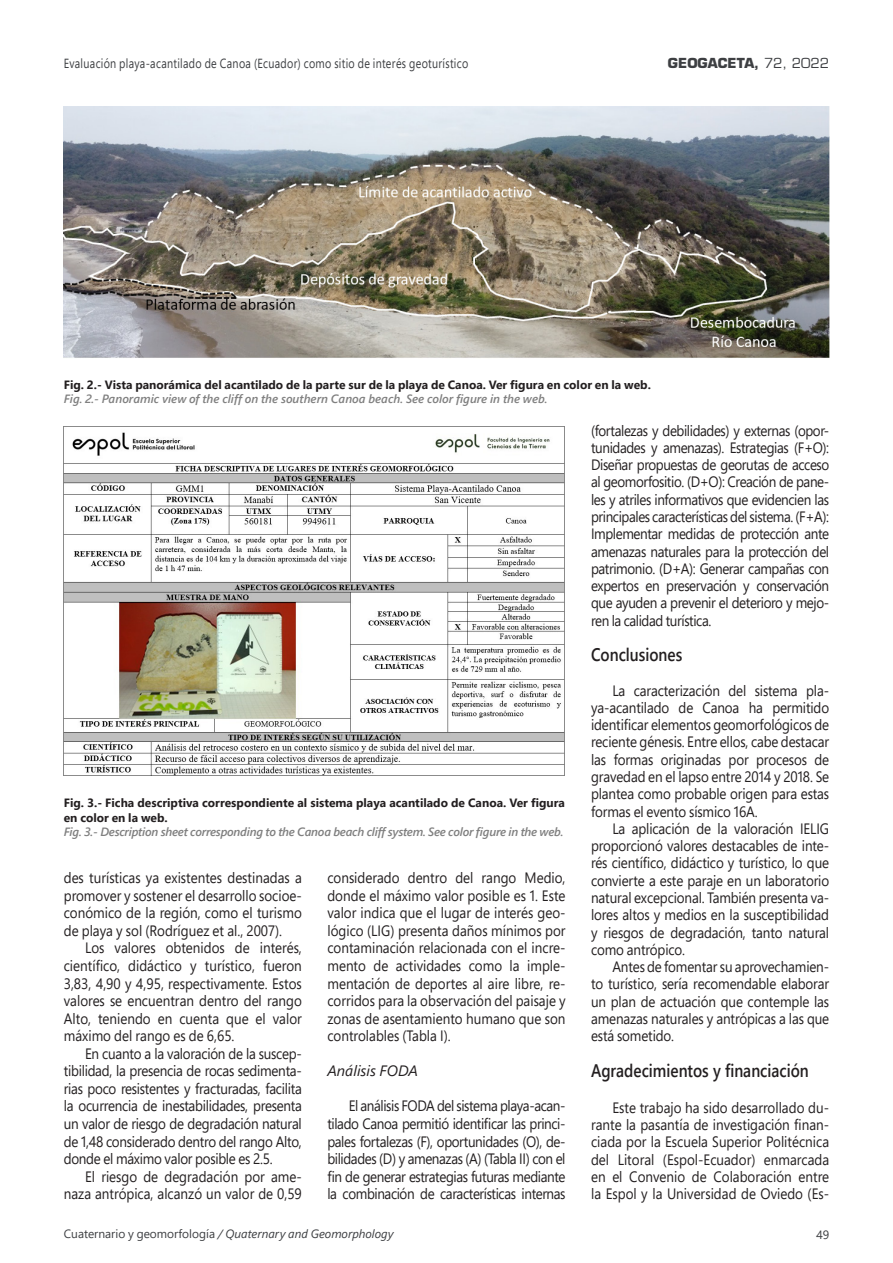
<style>
.page{position:relative;width:893px;height:1263px;background:#fff}
.page>*{position:absolute;margin:0;border:0;box-sizing:border-box;transform-origin:0 0}
.TEXT_BOLD{font:600 18.15px "Segoe UI";color:#231f20;scale:.85 1}
.TEXT{font:15px/17.2px "Segoe Pro";letter-spacing:-.01em;color:#231f20;text-align:justify;scale:.9 1}
.TEXT_ITALIC{font:italic 15px "Segoe Pro";color:#231f20}
.t1{font:700 13.5px "Eurostile LT Std";color:#3d3f42}
.t2{font:13.2px "Segoe Pro";letter-spacing:.025em;color:#3d3f42;scale:.82 1}
.PIE_DE_PÁG_ESPAÑOL{font:700 12px/14.4px "Segoe Pro";color:#231f20}
.PIE_DE_PÁG_INGLÉS{font:italic 600 12px "Segoe Pro";letter-spacing:-.02em;color:#808080}
.PIE_DE_PÁG_INGLÉS-2{font:italic 600 12px "Segoe Pro";color:#808080}
.t3{font:italic 12px "Segoe Pro";color:#3d3f42}
.t4{font:12px "Segoe Pro";color:#3d3f42}
.s1{font-weight:400}
.s2{font-style:normal}
</style>
<div class="page">
<img style="left:64px;top:106px;width:765px;height:252px">
<img style="left:64px;top:427px;width:501px;height:349px">
<p class="t2" style="left:64px;top:54px;width:495px">Evaluación playa-acantilado de Canoa (Ecuador) como sitio de interés geoturístico</p>
<p class="t1" style="left:668px;top:55px;width:163px">GEOGACETA, <span class="s1">72, 2022</span></p>
<p class="PIE_DE_PÁG_ESPAÑOL" style="left:64px;top:377px;width:589px">Fig. 2.- Vista panorámica del acantilado de la parte sur de la playa de Canoa. Ver figura en color en la web.</p>
<p class="PIE_DE_PÁG_INGLÉS-2" style="left:64px;top:390px;width:485px">Fig. 2.- Panoramic view of the cliff on the southern Canoa beach. See color figure in the web.</p>
<p class="PIE_DE_PÁG_ESPAÑOL" style="left:64px;top:796px;width:503px">Fig. 3.- Ficha descriptiva correspondiente al sistema playa acantilado de Canoa. Ver figura en color en la web.</p>
<p class="PIE_DE_PÁG_INGLÉS" style="left:64px;top:824px;width:501px">Fig. 3.- Description sheet corresponding to the Canoa beach cliff system. See color figure in the web.</p>
<p class="TEXT" style="left:64px;top:869px;width:266px">des turísticas ya existentes destinadas a promover y sostener el desarrollo socioe&shy;conómico de la región, como el turismo de playa y sol (Rodríguez et al., 2007).</p>
<p class="TEXT" style="left:64px;top:939px;width:266px;text-indent:21px">Los valores obtenidos de interés, científico, didáctico y turístico, fueron 3,83, 4,90 y 4,95, respectivamente. Estos valores se encuentran dentro del rango Alto, teniendo en cuenta que el valor máximo del rango es de 6,65.</p>
<p class="TEXT" style="left:64px;top:1044px;width:266px;text-indent:21px">En cuanto a la valoración de la suscep&shy;tibilidad, la presencia de rocas sedimenta&shy;rias poco resistentes y fracturadas, facilita la ocurrencia de inestabilidades, presenta un valor de riesgo de degradación natural de 1,48 considerado dentro del rango Alto, donde el máximo valor posible es 2.5.</p>
<p class="TEXT" style="left:64px;top:1167px;width:266px;text-align:right">El riesgo de degradación por ame&shy;naza antrópica, alcanzó un valor de 0,59</p>
<p class="TEXT" style="left:327px;top:869px;width:266px">considerado dentro del rango Medio, donde el máximo valor posible es 1. Este valor indica que el lugar de interés geo&shy;lógico (LIG) presenta daños mínimos por contaminación relacionada con el incre&shy;mento de actividades como la imple&shy;mentación de deportes al aire libre, re&shy;corridos para la observación del paisaje y zonas de asentamiento humano que son controlables (Tabla I).</p>
<p class="TEXT_ITALIC" style="left:327px;top:1061px;width:92px">Análisis FODA</p>
<p class="TEXT" style="left:327px;top:1097px;width:266px;text-indent:21px">El análisis FODA del sistema playa-acan&shy;tilado Canoa permitió identificar las princi&shy;pales fortalezas (F), oportunidades (O), de&shy;bilidades (D) y amenazas (A) (Tabla II) con el fin de generar estrategias futuras mediante la combinación de características internas</p>
<p class="TEXT" style="left:591px;top:421px;width:266px">(fortalezas y debilidades) y externas (opor&shy;tunidades y amenazas). Estrategias (F+O):<br>Diseñar propuestas de georutas de acceso al geomorfositio. (D+O): Creación de pane&shy;les y atriles informativos que evidencien las principales características del sistema. (F+A):<br>Implementar medidas de protección ante amenazas naturales para la protección del patrimonio. (D+A): Generar campañas con expertos en preservación y conservación que ayuden a prevenir el deterioro y mejo&shy;ren la calidad turística.</p>
<p class="TEXT_BOLD" style="left:591px;top:637px;width:109px">Conclusiones</p>
<p class="TEXT" style="left:591px;top:681px;width:266px;text-indent:21px">La caracterización del sistema pla&shy;ya-acantilado de Canoa ha permitido identificar elementos geomorfológicos de reciente génesis. Entre ellos, cabe destacar las formas originadas por procesos de gravedad en el lapso entre 2014 y 2018. Se plantea como probable origen para estas formas el evento sísmico 16A.</p>
<p class="TEXT" style="left:591px;top:819px;width:266px;text-indent:21px">La aplicación de la valoración IELIG proporcionó valores destacables de inte&shy;rés científico, didáctico y turístico, lo que convierte a este paraje en un laboratorio natural excepcional. También presenta va&shy;lores altos y medios en la susceptibilidad y riesgos de degradación, tanto natural como antrópico.</p>
<p class="TEXT" style="left:591px;top:958px;width:266px;text-indent:21px">Antes de fomentar su aprovechamien&shy;to turístico, sería recomendable elaborar un plan de actuación que contemple las amenazas naturales y antrópicas a las que está sometido.</p>
<p class="TEXT_BOLD" style="left:591px;top:1053px;width:258px">Agradecimientos y financiación</p>
<p class="TEXT" style="left:591px;top:1098px;width:266px;text-indent:21px">Este trabajo ha sido desarrollado du&shy;rante la pasantía de investigación finan&shy;ciada por la Escuela Superior Politécnica del Litoral (Espol-Ecuador) enmarcada en el Convenio de Colaboración entre la Espol y la Universidad de Oviedo (Es-</p>
<p class="t3" style="left:64px;top:1225px;width:331px"><span class="s2">Cuaternario y geomorfología</span> / Quaternary and Geomorphology</p>
<p class="t4" style="left:816px;top:1226px;width:15px">49</p>
</div>
